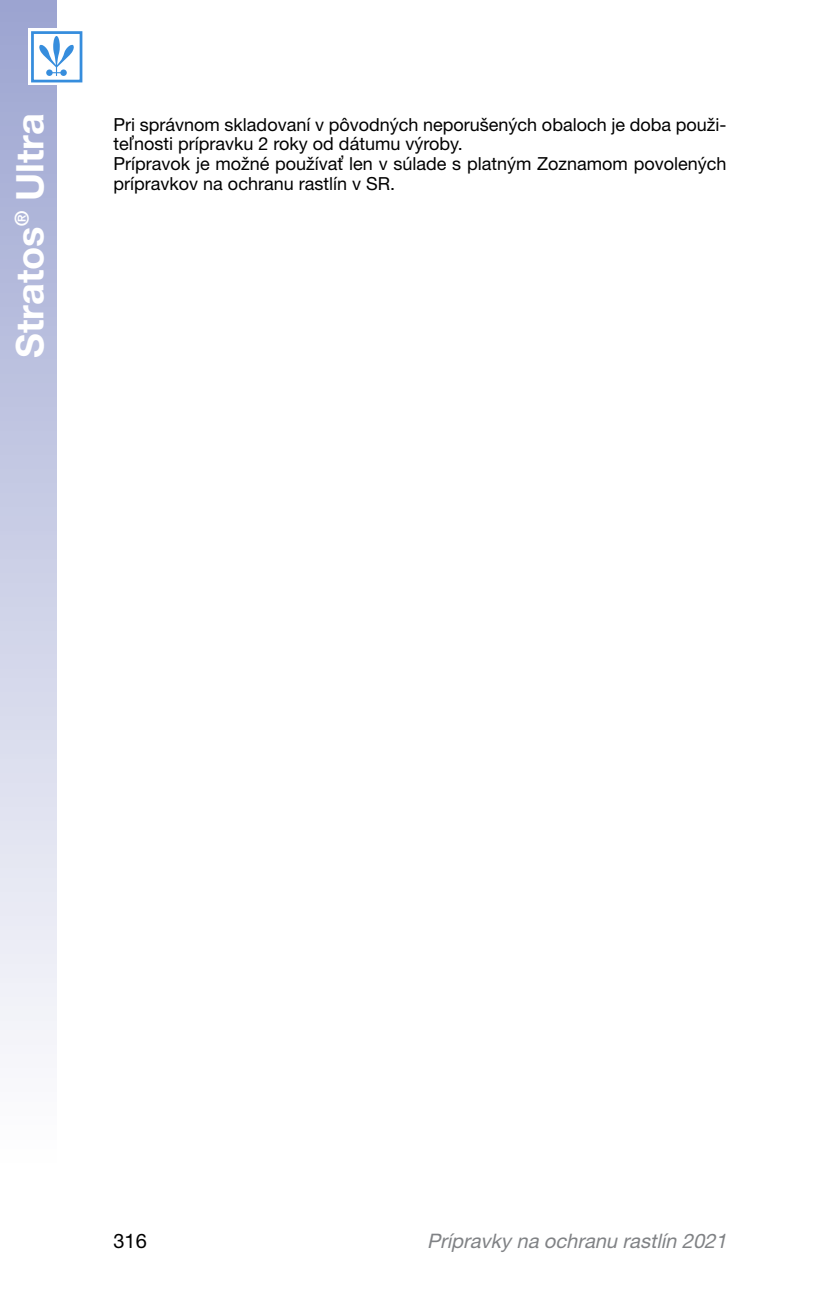
<style>
.page{position:relative;width:840px;height:1304px;background:#fff}
.page>*{position:absolute;margin:0;border:0;box-sizing:border-box;transform-origin:0 0}
.t1{font:700 38px "Helvetica Neue LT Pro";color:#fff}
.t2{font:italic 20px "Helvetica Lucia Neue";color:#808285}
.t3{font:20px "Helvetica Lucia Neue";color:#000}
.t4{font:18px/19.6px "Helvetica Lucia Neue";color:#000}
</style>
<div class="page">
<div style="left:0;top:0;width:57px;height:1196px;background:linear-gradient(to bottom,#9ca4d1,#fff)"></div>
<svg style="left:28px;top:29px;width:55px;height:56px"></svg>
<div style="left:32px;top:33px;width:49px;height:48px;background:#fff"></div>
<div style="left:31px;top:31px;width:51px;height:51px;border:3px solid #368ddd"></div>
<svg style="left:39px;top:36px;width:35px;height:40px"></svg>
<h1 class="t1" style="left:6px;top:358px;width:246px;rotate:-90deg">Stratos® Ultra</h1>
<p class="t4" style="left:113px;top:114px;width:614px">Pri správnom skladovaní v pôvodných neporušených obaloch je doba použi&shy;teľnosti prípravku 2 roky od dátumu výroby.<br>Prípravok je možné používať len v súlade s platným Zoznamom povolených prípravkov na ochranu rastlín v SR.</p>
<p class="t3" style="left:113px;top:1229px;width:35px">316</p>
<p class="t2" style="left:427px;top:1229px;width:306px">Prípravky na ochranu rastlín 2021</p>
</div>
